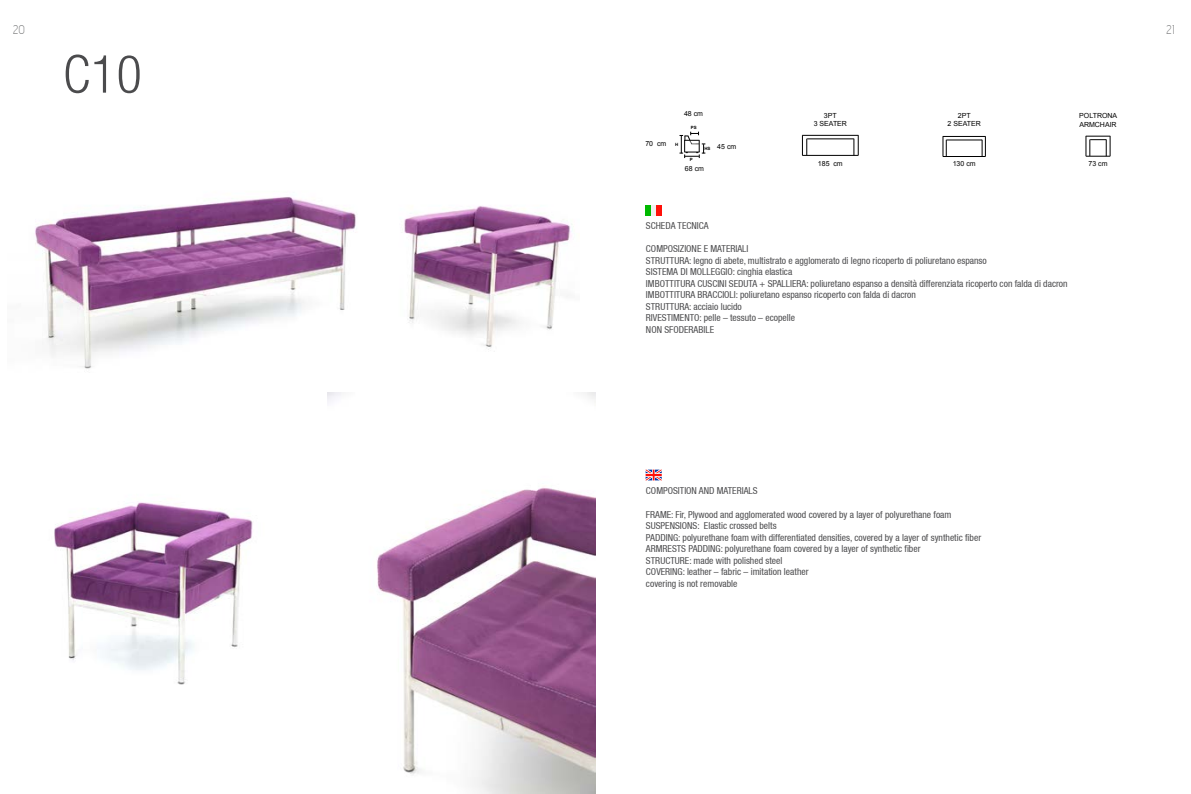
<style>
.page{position:relative;width:1191px;height:794px;background:#fff}
.page>*{position:absolute;margin:0;border:0;box-sizing:border-box;transform-origin:0 0}
.t1{font:300 condensed 52.5px "Helvetica Neue LT Std";color:#4b4b4d}
.t2{font:12.6px "Capsuula";color:#707172}
.t3{font:condensed 9.62px/11.5px "Helvetica Neue LT";color:#4b4b4d}
.t4{font:7px/8.4px "Arial";color:#000;text-align:center}
.t5{font:700 4.38px "Arial";color:#000}
</style>
<div class="page">
<div style="left:656px;top:205px;width:5px;height:10px;background:#ff1009"></div>
<div style="left:651px;top:205px;width:5px;height:10px;background:#f0f0f0"></div>
<div style="left:645px;top:205px;width:6px;height:10px;background:#00b900"></div>
<svg style="left:645px;top:469px;width:17px;height:11px"></svg>
<hr style="left:802px;top:135px;width:56px;height:1px;background:#000">
<hr style="left:802px;top:155px;width:56px;height:1px;background:#000">
<svg style="left:802px;top:135px;width:5px;height:20px"></svg>
<svg style="left:853px;top:135px;width:6px;height:20px"></svg>
<hr style="left:807px;top:139px;width:47px;height:1px;background:#000">
<svg style="left:679px;top:132px;width:26px;height:26px"></svg>
<hr style="left:942px;top:136px;width:43px;height:1px;background:#000">
<hr style="left:942px;top:156px;width:43px;height:1px;background:#000">
<svg style="left:942px;top:136px;width:5px;height:20px"></svg>
<svg style="left:982px;top:136px;width:4px;height:20px"></svg>
<hr style="left:946px;top:140px;width:36px;height:1px;background:#000">
<svg style="left:1085px;top:136px;width:25px;height:21px"></svg>
<img style="left:35px;top:196px;width:538px;height:173px">
<img style="left:328px;top:392px;width:267px;height:402px">
<img style="left:54px;top:502px;width:199px;height:183px">
<h2 class="t2" style="left:13px;top:22px;width:14px">20</h2>
<h2 class="t2" style="left:1166px;top:22px;width:10px">21</h2>
<h1 class="t1" style="left:63px;top:44px;width:80px">C10</h1>
<p class="t4" style="left:645px;top:140px;width:23px">70 cm</p>
<p class="t4" style="left:684px;top:110px;width:21px">48 cm</p>
<p class="t5" style="left:675px;top:142px;width:5px">H</p>
<p class="t5" style="left:691px;top:125px;width:7px">PS</p>
<p class="t5" style="left:689px;top:157px;width:4px">P</p>
<p class="t4" style="left:717px;top:142px;width:21px">45 cm</p>
<p class="t5" style="left:704px;top:145px;width:8px">HS</p>
<p class="t4" style="left:685px;top:164px;width:21px">68 cm</p>
<p class="t4" style="left:813px;top:111px;width:35px">3PT<br>3 SEATER</p>
<p class="t4" style="left:818px;top:159px;width:26px">185 cm</p>
<p class="t4" style="left:947px;top:111px;width:35px">2PT<br>2 SEATER</p>
<p class="t4" style="left:952px;top:159px;width:24px">130 cm</p>
<p class="t4" style="left:1079px;top:112px;width:39px;text-align:left">POLTRONA<br>ARMCHAIR</p>
<p class="t4" style="left:1088px;top:160px;width:21px">73 cm</p>
<p class="t3" style="left:646px;top:220px;width:64px">SCHEDA TECNICA</p>
<p class="t3" style="left:646px;top:243px;width:423px">COMPOSIZIONE E MATERIALI<br>STRUTTURA: legno di abete, multistrato e agglomerato di legno ricoperto di poliuretano espanso<br>SISTEMA DI MOLLEGGIO: cinghia elastica<br>IMBOTTITURA CUSCINI SEDUTA + SPALLIERA: poliuretano espanso a densità differenziata ricoperto con falda di dacron IMBOTTITURA BRACCIOLI: poliuretano espanso ricoperto con falda di dacron<br>STRUTTURA: acciaio lucido<br>RIVESTIMENTO: pelle – tessuto – ecopelle<br>NON SFODERABILE</p>
<p class="t3" style="left:646px;top:485px;width:113px">COMPOSITION AND MATERIALS</p>
<p class="t3" style="left:646px;top:508px;width:337px">FRAME: Fir, Plywood and agglomerated wood covered by a layer of polyurethane foam SUSPENSIONS: Elastic crossed belts<br>PADDING: polyurethane foam with differentiated densities, covered by a layer of synthetic fiber ARMRESTS PADDING: polyurethane foam covered by a layer of synthetic fiber<br>STRUCTURE: made with polished steel<br>COVERING: leather – fabric – imitation leather<br>covering is not removable</p>
</div>
